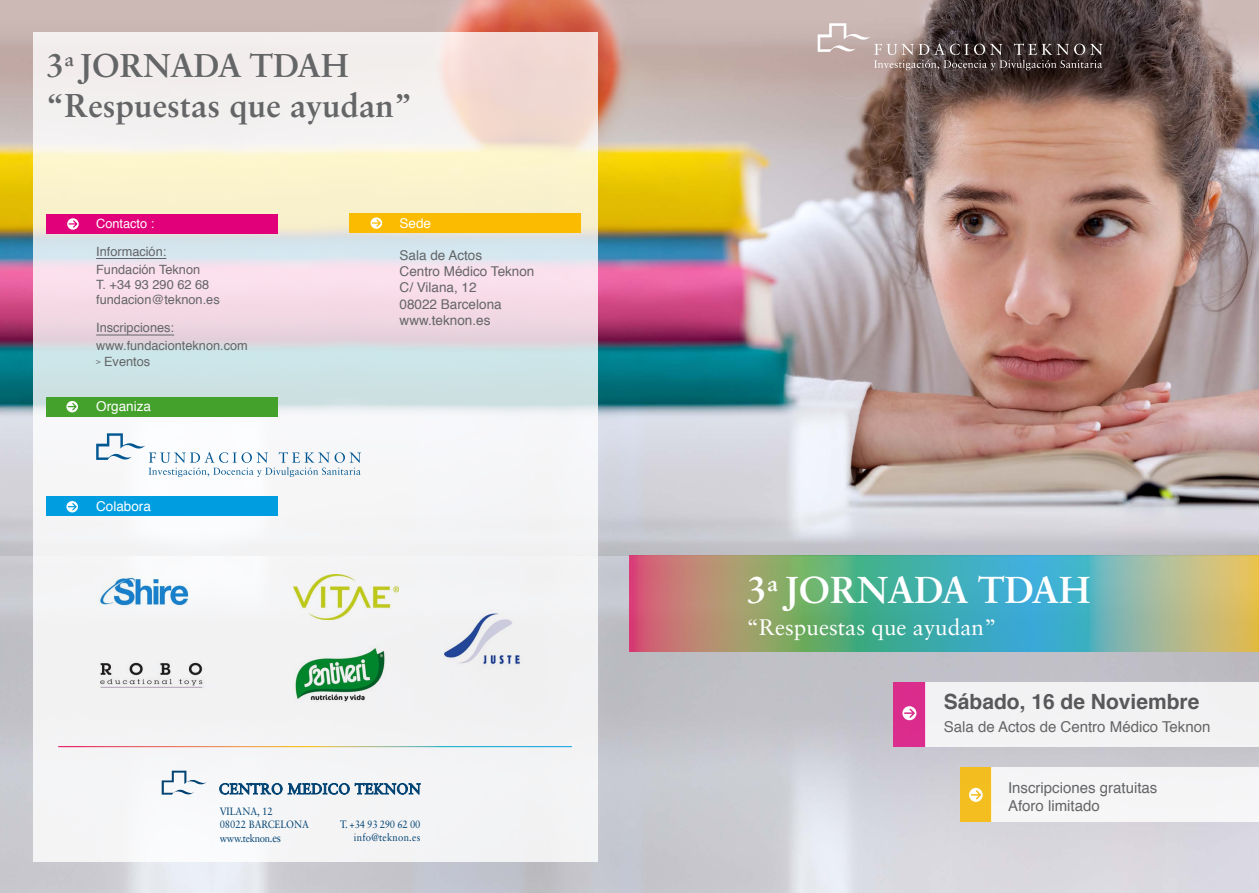
<style>
.page{position:relative;width:1259px;height:893px;background:#fff}
.page>*{position:absolute;margin:0;border:0;box-sizing:border-box;transform-origin:0 0}
.t1{font:700 37.5px "Sabon LT Std";color:#fff}
.t2{font:700 33px/39.6px "Sabon LT Std";color:#646567}
.t3{font:22.5px "Sabon LT Std";color:#fff}
.t4{font:700 21px "Helvetica";color:#58585a}
.t5{font:15px/18px "Helvetica";color:#646567}
.t6{font:13.5px/16.2px "Helvetica";color:#646567}
.t7{font:13.5px "Helvetica";color:#fff}
.t8{font:12.75px/18.3px "Helvetica";color:#646567}
.t9{font:12.75px "Helvetica";color:#fff}
.t10{font:10.65px/12.8px "Sabon LT Std";letter-spacing:.025em;color:#004272;text-align:right;scale:.9 1}
.t11{font:10.65px/12.8px "Sabon LT Std";color:#004272;scale:.9 1}
.t12{font:10.65px "Sabon LT Std";letter-spacing:-.025em;color:#004272;scale:.9 1}
.s1{font-size:7.5px}
.s2{font-size:11.85px}
</style>
<div class="page">
<img style="left:0;top:0;width:1259px;height:893px">
<svg style="left:629px;top:556px;width:630px;height:96px;background:#7ea693"></svg>
<svg style="left:33px;top:32px;width:565px;height:829px;fill:#f3f2f2"></svg>
<svg style="left:96px;top:433px;width:265px;height:44px"></svg>
<div style="left:46px;top:397px;width:231px;height:20px;background:#44a12b"></div>
<div style="left:46px;top:496px;width:231px;height:19px;background:#009ee0"></div>
<div style="left:46px;top:214px;width:231px;height:20px;background:#e2007a"></div>
<hr style="left:96px;top:258px;width:70px;height:1px;background:#646567">
<hr style="left:96px;top:335px;width:78px;height:1px;background:#646567">
<svg style="left:67px;top:218px;width:12px;height:12px"></svg>
<div style="left:349px;top:213px;width:232px;height:20px;background:#fabb00"></div>
<svg style="left:370px;top:217px;width:12px;height:12px"></svg>
<svg style="left:66px;top:501px;width:12px;height:11px"></svg>
<svg style="left:66px;top:401px;width:12px;height:11px"></svg>
<hr style="left:58px;top:746px;width:514px;height:1px;background:#fff">
<img style="left:96px;top:576px;width:96px;height:31px">
<img style="left:294px;top:575px;width:104px;height:44px">
<img style="left:444px;top:600px;width:82px;height:75px">
<img style="left:96px;top:657px;width:112px;height:35px">
<div style="left:893px;top:682px;width:32px;height:64px;background:#da2c8c"></div>
<div style="left:960px;top:767px;width:31px;height:55px;background:#f3be20"></div>
<div style="left:925px;top:682px;width:334px;height:64px;background:#f2f2f4"></div>
<div style="left:991px;top:767px;width:268px;height:55px;background:#f5f5f6"></div>
<svg style="left:817px;top:23px;width:285px;height:47px;background:#746563"></svg>
<svg style="left:969px;top:788px;width:13px;height:14px"></svg>
<svg style="left:902px;top:706px;width:14px;height:14px"></svg>
<img style="left:294px;top:645px;width:93px;height:59px">
<svg style="left:162px;top:771px;width:45px;height:25px"></svg>
<svg style="left:220px;top:782px;width:200px;height:12px"></svg>
<h2 class="t2" style="left:46px;top:45px;width:367px">3<sup>a</sup> JORNADA TDAH “Respuestas que ayudan”</h2>
<p class="t9" style="left:96px;top:214px;width:60px">Contacto :</p>
<p class="t8" style="left:96px;top:242px;width:105px">Información:<br>Fundación Teknon</p>
<p class="t8" style="left:96px;top:277px;width:125px;line-height:15.3px">T. +34 93 290 62 68 fundacion@teknon.es</p>
<p class="t8" style="left:96px;top:319px;width:153px">Inscripciones: www.fundacionteknon.com</p>
<p class="t8" style="left:96px;top:352px;width:55px"><span class="s1">&gt;</span> Eventos</p>
<p class="t7" style="left:96px;top:396px;width:56px">Organiza</p>
<p class="t7" style="left:96px;top:496px;width:56px">Colabora</p>
<p class="t7" style="left:399px;top:212px;width:33px">Sede</p>
<p class="t6" style="left:399px;top:248px;width:136px">Sala de Actos<br>Centro Médico Teknon<br>C/ Vilana, 12<br>08022 Barcelona www.teknon.es</p>
<p class="t11" style="left:220px;top:805px;width:101px">VILANA, 12<br>08022 BARCELONA</p>
<p class="t12" style="left:220px;top:832px;width:70px">www.teknon.<span class="s2">es</span></p>
<p class="t10" style="left:340px;top:818px;width:91px">T. +34 93 290 62 00 info@teknon.es</p>
<h1 class="t1" style="left:746px;top:567px;width:82px">3<sup>a</sup> Jornada</h1>
<h1 class="t1" style="left:977px;top:567px;width:114px">TDAH</h1>
<h3 class="t3" style="left:746px;top:614px;width:252px">“Respuestas que ayudan”</h3>
<h3 class="t4" style="left:944px;top:685px;width:257px">Sábado, 16 de Noviembre</h3>
<p class="t5" style="left:944px;top:718px;width:268px">Sala de Actos de Centro Médico Teknon</p>
<p class="t5" style="left:1008px;top:779px;width:151px">Inscripciones gratuitas<br>Aforo limitado</p>
</div>
